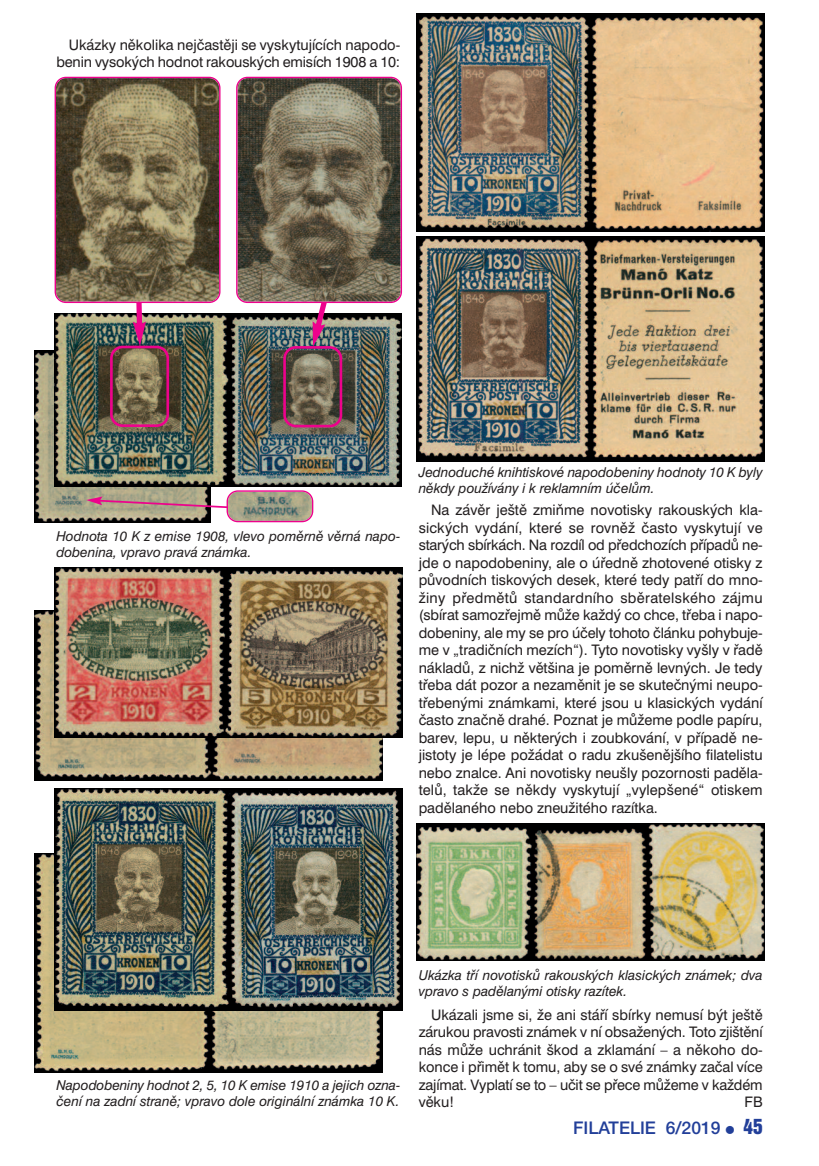
<style>
.page{position:relative;width:819px;height:1166px;background:#fff}
.page>*{position:absolute;margin:0;border:0;box-sizing:border-box;transform-origin:0 0}
.t1{font:17.5px "Helvetica E A";color:#223f99}
.t2{font:14.53px/17.5px "Swiss 721 BTCE";color:#231f20;text-align:justify}
.t3{font:italic 13.65px/16.3px "Swiss 721 BTCE";color:#231f20}
.s1{font-size:14px}
.s2{font-family:"Helvetica Inserat E";font-size:19.25px}
</style>
<div class="page">
<img style="left:35px;top:351px;width:20px;height:172px">
<img style="left:417px;top:14px;width:347px;height:218px">
<img style="left:35px;top:853px;width:347px;height:220px">
<img style="left:417px;top:236px;width:347px;height:225px">
<img style="left:417px;top:823px;width:347px;height:137px">
<img style="left:35px;top:610px;width:20px;height:171px">
<img style="left:55px;top:77px;width:347px;height:704px">
<div style="left:55px;top:527px;width:347px;height:33px;background:#fff"></div>
<img style="left:55px;top:567px;width:347px;height:170px">
<img style="left:55px;top:788px;width:347px;height:222px">
<p class="t2" style="left:56px;top:37px;width:345px;text-align:right">Ukázky několika nejčastěji se vyskytujících napodo&shy;benin vysokých hodnot rakouských emisích 1908 a 10:</p>
<p class="t3" style="left:56px;top:529px;width:345px">Hodnota 10 K z emise 1908, vlevo poměrně věrná napo&shy;dobenina, vpravo pravá známka.</p>
<p class="t3" style="left:418px;top:465px;width:345px">Jednoduché knihtiskové napodobeniny hodnoty 10 K byly někdy používány i k reklamním účelům.</p>
<p class="t2" style="left:418px;top:503px;width:345px;text-indent:12px">Na závěr ještě zmiňme novotisky rakouských kla&shy;sických vydání, které se rovněž často vyskytují ve starých sbírkách. Na rozdíl od předchozích případů ne&shy;jde o napodobeniny, ale o úředně zhotovené otisky z původních tiskových desek, které tedy patří do mno&shy;žiny předmětů standardního sběratelského zájmu (sbírat samozřejmě může každý co chce, třeba i napo&shy;dobeniny, ale my se pro účely tohoto článku pohybuje&shy;me v „tradičních mezích“). Tyto novotisky vyšly v řadě nákladů, z nichž většina je poměrně levných. Je tedy třeba dát pozor a nezaměnit je se skutečnými neupo&shy;třebenými známkami, které jsou u klasických vydání často značně drahé. Poznat je můžeme podle papíru, barev, lepu, u některých i zoubkování, v případě ne&shy;jistoty je lépe požádat o radu zkušenějšího filatelistu nebo znalce. Ani novotisky neušly pozornosti paděla&shy;telů, takže se někdy vyskytují „vylepšené“ otiskem padělaného nebo zneužitého razítka.</p>
<p class="t3" style="left:56px;top:1078px;width:345px">Napodobeniny hodnot 2, 5, 10 K emise 1910 a jejich ozna&shy;čení na zadní straně; vpravo dole originální známka 10 K.</p>
<p class="t3" style="left:418px;top:968px;width:345px">Ukázka tří novotisků rakouských klasických známek; dva vpravo s padělanými otisky razítek.</p>
<p class="t2" style="left:418px;top:1007px;width:345px;text-indent:12px">Ukázali jsme si, že ani stáří sbírky nemusí být ještě zárukou pravosti známek v ní obsažených. Toto zjištění nás může uchránit škod a zklamání – a někoho do&shy;konce i přimět k tomu, aby se o své známky začal více zajímat. Vyplatí se to – učit se přece můžeme v každém věku!</p>
<p class="t2" style="left:744px;top:1095px;width:20px">FB</p>
<p class="t1" style="left:573px;top:1117px;width:191px">FILATELIE 6/2019 <span class="s1">π</span> <span class="s2">45</span></p>
</div>
